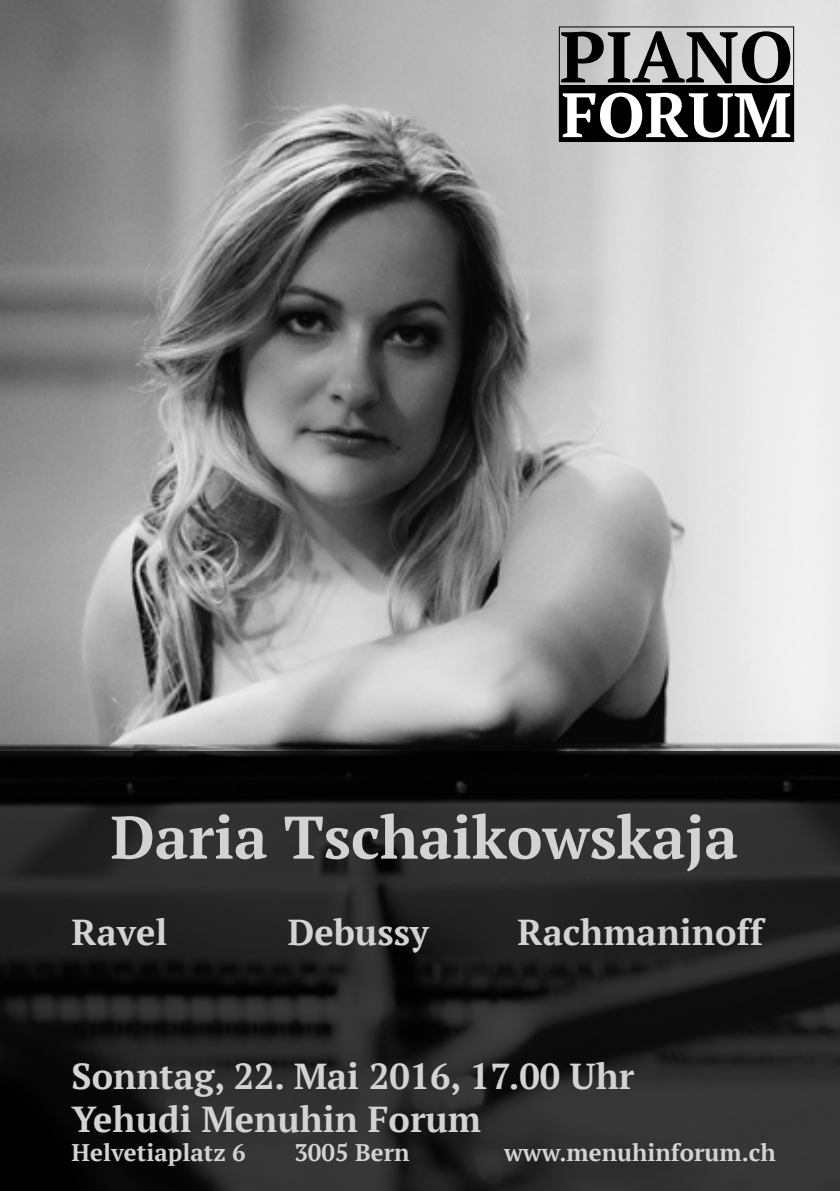
<style>
.page{position:relative;width:840px;height:1191px;background:#fff}
.page>*{position:absolute;margin:0;border:0;box-sizing:border-box;transform-origin:0 0}
.t1{font:700 71.6px "PT Serif";color:#000}
.t2{font:700 62.6px "PT Serif";color:#fff}
.t3{font:700 60px "PT Serif";color:#d3d3d3}
.t4{font:700 36px/43.2px "PT Serif";color:#d3d3d3}
.t5{font:700 24px "PT Serif";color:#d3d3d3}
</style>
<div class="page">
<img style="left:0;top:0;width:839px;height:751px">
<div style="left:558px;top:86px;width:235px;height:56px;background:#000"></div>
<div style="left:558px;top:27px;width:235px;height:115px;border:1px solid #000"></div>
<svg style="left:0;top:751px;width:839px;height:440px;background:#1f1f1f"></svg>
<h1 class="t1" style="left:559px;top:10px;width:235px">PIANO</h1>
<h2 class="t2" style="left:561px;top:74px;width:231px">FORUM</h2>
<h3 class="t3" style="left:110px;top:798px;width:628px">Daria Tschaikowskaja</h3>
<p class="t4" style="left:72px;top:910px;width:97px">Ravel</p>
<p class="t4" style="left:288px;top:910px;width:142px">Debussy</p>
<p class="t4" style="left:517px;top:910px;width:247px">Rachmaninoff</p>
<p class="t4" style="left:72px;top:1054px;width:563px">Sonntag, 22. Mai 2016, 17.00 Uhr<br>Yehudi Menuhin Forum</p>
<p class="t5" style="left:72px;top:1137px;width:176px">Helvetiaplatz 6</p>
<p class="t5" style="left:294px;top:1137px;width:116px">3005 Bern</p>
<p class="t5" style="left:504px;top:1137px;width:273px">www.menuhinforum.ch</p>
</div>
